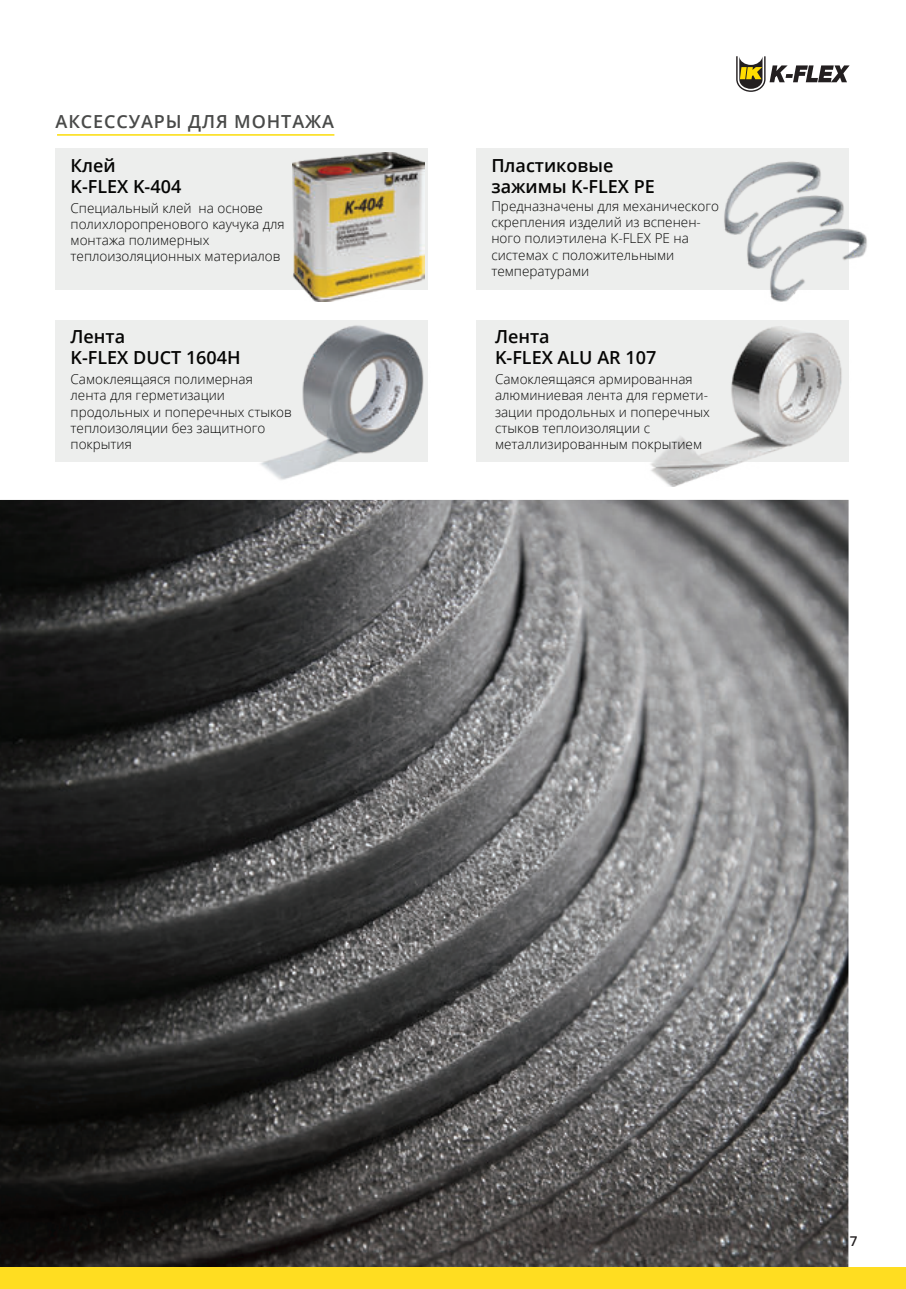
<style>
.page{position:relative;width:906px;height:1289px;background:#fff}
.page>*{position:absolute;margin:0;border:0;box-sizing:border-box;transform-origin:0 0}
.t1{font:600 18px/21px "Open Sans";color:#050504}
.t2{font:600 18px "Open Sans";letter-spacing:.05em;color:#494a49}
.t3{font:300 13.5px/16.2px "Open Sans";color:#050504}
.t4{font:600 13.5px "Open Sans";color:#231f20}
</style>
<div class="page">
<img style="left:1px;top:500px;width:847px;height:766px">
<img style="left:0;top:500px;width:1px;height:778px">
<div style="left:56px;top:320px;width:372px;height:142px;background:#edeeed"></div>
<div style="left:56px;top:148px;width:372px;height:142px;background:#edeeed"></div>
<hr style="left:57px;top:134px;width:277px;height:2px;background:#fbdc08">
<div style="left:476px;top:148px;width:372px;height:142px;background:#edeeed"></div>
<img style="left:724px;top:161px;width:97px;height:74px">
<img style="left:741px;top:190px;width:103px;height:79px">
<img style="left:764px;top:223px;width:103px;height:79px">
<img style="left:292px;top:153px;width:132px;height:137px">
<img style="left:247px;top:290px;width:226px;height:226px">
<div style="left:476px;top:320px;width:372px;height:142px;background:#edeeed"></div>
<img style="left:650px;top:320px;width:199px;height:167px">
<div style="left:0;top:1266px;width:906px;height:22px;background:#ffdd21"></div>
<svg style="left:736px;top:56px;width:113px;height:36px"></svg>
<h1 class="t2" style="left:56px;top:109px;width:280px">АКСЕССУАРЫ ДЛЯ МОНТАЖА</h1>
<h1 class="t1" style="left:71px;top:154px;width:112px">Клей<br>K-FLEX K-404</h1>
<p class="t3" style="left:71px;top:199px;width:216px">Специальный клей на основе полихлоропренового каучука для монтажа полимерных теплоизоляционных материалов</p>
<h1 class="t1" style="left:491px;top:154px;width:165px">Пластиковые зажимы K-FLEX PE</h1>
<p class="t3" style="left:491px;top:198px;width:229px">Предназначены для механического скрепления изделий из вспенен&shy;ного полиэтилена K-FLEX PE на системах с положительными температурами</p>
<h1 class="t1" style="left:71px;top:325px;width:172px">Лента<br>K-FLEX DUCT 1604H</h1>
<h1 class="t1" style="left:495px;top:325px;width:163px">Лента<br>K-FLEX ALU AR 107</h1>
<p class="t3" style="left:495px;top:371px;width:216px">Самоклеящаяся армированная алюминиевая лента для гермети&shy;зации продольных и поперечных стыков теплоизоляции с металлизированным покрытием</p>
<p class="t3" style="left:71px;top:371px;width:223px">Самоклеящаяся полимерная лента для герметизации продольных и поперечных стыков теплоизоляции без защитного покрытия</p>
<p class="t4" style="left:850px;top:1233px;width:9px">7</p>
</div>
